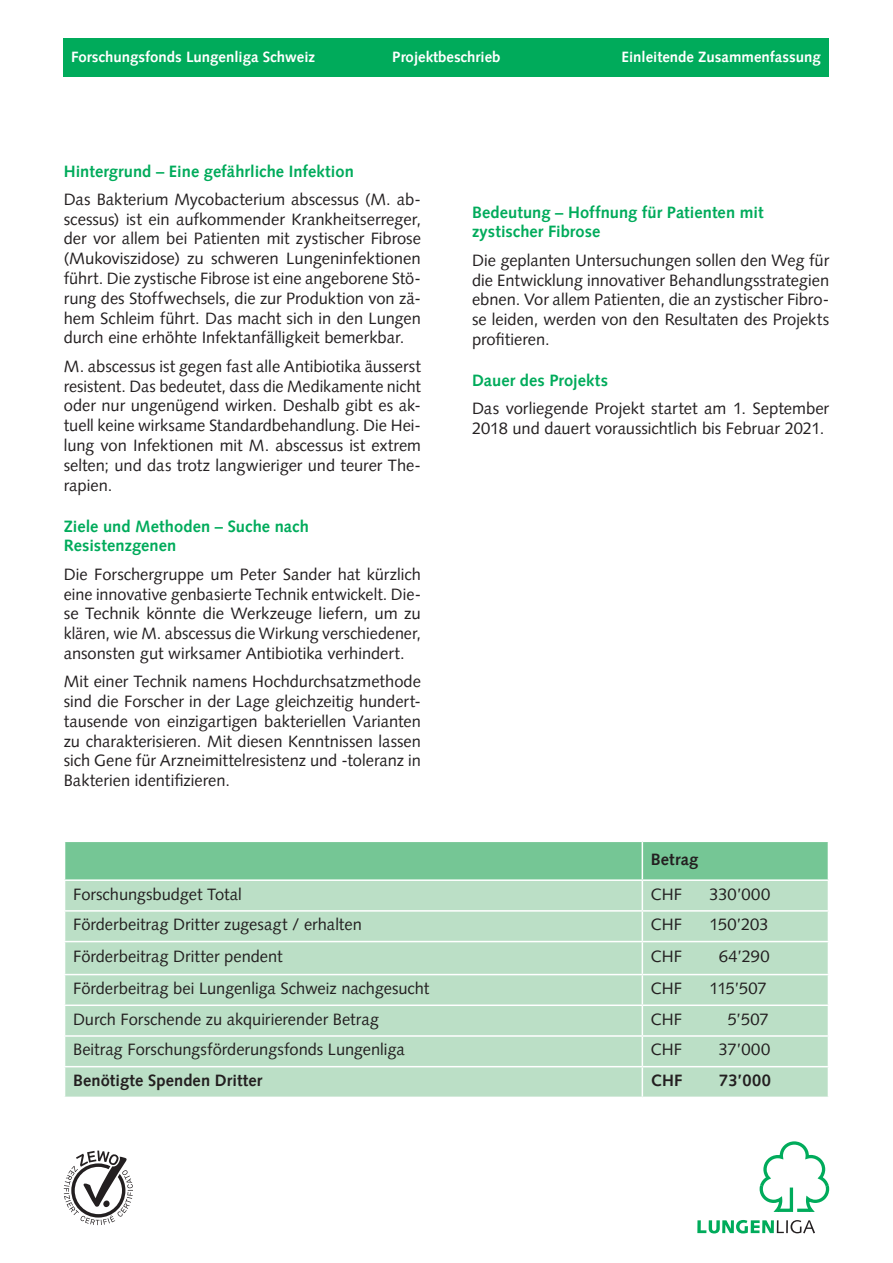
<style>
.page{position:relative;width:893px;height:1263px;background:#fff}
.page>*{position:absolute;margin:0;border:0;box-sizing:border-box;transform-origin:0 0}
.Fliesstext{font:16.5px/19.8px "Syntax LT Pro";color:#231f20;text-align:justify}
.Zwischentitel{font:700 16.5px/19.8px "Syntax LT Pro";letter-spacing:.005em;color:#00ab5b}
.Fliesstext-2{font:700 16.5px "Syntax LT Pro";letter-spacing:.01em;color:#231f20}
.Budget{font:700 16.5px "Syntax LT Pro";letter-spacing:.015em;color:#231f20}
.t1{font:700 15px "Syntax LT Pro";color:#fff}
</style>
<div class="page">
<svg style="left:64px;top:1150px;width:69px;height:75px"></svg>
<svg style="left:697px;top:1220px;width:118px;height:13px"></svg>
<svg style="left:760px;top:1141px;width:69px;height:71px"></svg>
<div style="left:64px;top:38px;width:765px;height:39px;background:#00ab5b"></div>
<div style="left:65px;top:942px;width:763px;height:154px;background:#bbdfc6"></div>
<svg style="left:64px;top:841px;width:765px;height:100px;background:#a4d7b6"></svg>
<hr style="left:642px;top:942px;width:1px;height:32px;background:#fff">
<hr style="left:64px;top:974px;width:578px;height:1px;background:#fff">
<hr style="left:642px;top:974px;width:187px;height:1px;background:#fff">
<hr style="left:64px;top:1004px;width:578px;height:2px;background:#fff">
<hr style="left:642px;top:1004px;width:187px;height:2px;background:#fff">
<hr style="left:64px;top:1035px;width:578px;height:2px;background:#fff">
<hr style="left:642px;top:1035px;width:187px;height:2px;background:#fff">
<hr style="left:64px;top:1066px;width:578px;height:1px;background:#fff">
<hr style="left:642px;top:1066px;width:187px;height:1px;background:#fff">
<svg style="left:642px;top:975px;width:1px;height:121px"></svg>
<p class="t1" style="left:71px;top:48px;width:246px">Forschungsfonds Lungenliga Schweiz</p>
<p class="t1" style="left:392px;top:48px;width:110px">Projektbeschrieb</p>
<p class="t1" style="left:621px;top:48px;width:201px">Einleitende Zusammenfassung</p>
<p class="Zwischentitel" style="left:64px;top:161px;width:292px">Hintergrund – Eine gefährliche Infektion</p>
<p class="Fliesstext" style="left:64px;top:189px;width:359px">Das Bakterium Mycobacterium abscessus (M. ab&shy;scessus) ist ein aufkommender Krankheitserreger, der vor allem bei Patienten mit zystischer Fibrose (Mukoviszidose) zu schweren Lungeninfektionen führt. Die zystische Fibrose ist eine angeborene Stö&shy;rung des Stoffwechsels, die zur Produktion von zä&shy;hem Schleim führt. Das macht sich in den Lungen durch eine erhöhte Infektanfälligkeit bemerkbar.</p>
<p class="Fliesstext" style="left:64px;top:356px;width:359px">M. abscessus ist gegen fast alle Antibiotika äusserst resistent. Das bedeutet, dass die Medikamente nicht oder nur ungenügend wirken. Deshalb gibt es ak&shy;tuell keine wirksame Standardbehandlung. Die Hei&shy;lung von Infektionen mit M. abscessus ist extrem selten; und das trotz langwieriger und teurer The&shy;rapien.</p>
<p class="Zwischentitel" style="left:64px;top:516px;width:247px">Ziele und Methoden – Suche nach<br>Resistenzgenen</p>
<p class="Fliesstext" style="left:64px;top:564px;width:359px">Die Forschergruppe um Peter Sander hat kürzlich eine innovative genbasierte Technik entwickelt. Die&shy;se Technik könnte die Werkzeuge liefern, um zu klären, wie M. abscessus die Wirkung verschiedener, ansonsten gut wirksamer Antibiotika verhindert.</p>
<p class="Fliesstext" style="left:64px;top:672px;width:359px">Mit einer Technik namens Hochdurchsatzmethode sind die Forscher in der Lage gleichzeitig hundert&shy;tausende von einzigartigen bakteriellen Varianten zu charakterisieren. Mit diesen Kenntnissen lassen sich Gene für Arzneimittelresistenz und -toleranz in Bakterien identifizieren.</p>
<p class="Zwischentitel" style="left:472px;top:202px;width:293px">Bedeutung – Hoffnung für Patienten mit zystischer Fibrose</p>
<p class="Fliesstext" style="left:472px;top:250px;width:359px">Die geplanten Untersuchungen sollen den Weg für die Entwicklung innovativer Behandlungsstrategien ebnen. Vor allem Patienten, die an zystischer Fibro&shy;se leiden, werden von den Resultaten des Projekts profitieren.</p>
<p class="Zwischentitel" style="left:472px;top:370px;width:137px">Dauer des Projekts</p>
<p class="Fliesstext" style="left:472px;top:399px;width:359px">Das vorliegende Projekt startet am 1. September<br>2018 und dauert voraussichtlich bis Februar 2021.</p>
<p class="Budget" style="left:651px;top:849px;width:49px">Betrag</p>
<p class="Fliesstext" style="left:73px;top:884px;width:170px">Forschungsbudget Total</p>
<p class="Fliesstext" style="left:651px;top:884px;width:33px">CHF</p>
<p class="Fliesstext" style="left:709px;top:884px;width:62px">330’000</p>
<p class="Fliesstext" style="left:73px;top:915px;width:290px">Förderbeitrag Dritter zugesagt / erhalten</p>
<p class="Fliesstext" style="left:651px;top:915px;width:33px">CHF</p>
<p class="Fliesstext" style="left:709px;top:915px;width:61px">150’203</p>
<p class="Fliesstext" style="left:73px;top:946px;width:211px">Förderbeitrag Dritter pendent</p>
<p class="Fliesstext" style="left:651px;top:946px;width:33px">CHF</p>
<p class="Fliesstext" style="left:719px;top:946px;width:52px">64’290</p>
<p class="Fliesstext" style="left:73px;top:978px;width:358px">Förderbeitrag bei Lungenliga Schweiz nachgesucht</p>
<p class="Fliesstext" style="left:651px;top:978px;width:33px">CHF</p>
<p class="Fliesstext" style="left:709px;top:978px;width:59px">115’507</p>
<p class="Fliesstext" style="left:73px;top:1009px;width:307px">Durch Forschende zu akquirierender Betrag</p>
<p class="Fliesstext" style="left:651px;top:1009px;width:33px">CHF</p>
<p class="Fliesstext" style="left:728px;top:1009px;width:42px">5’507</p>
<p class="Fliesstext" style="left:73px;top:1040px;width:333px">Beitrag Forschungsförderungsfonds Lungenliga</p>
<p class="Fliesstext" style="left:651px;top:1040px;width:33px">CHF</p>
<p class="Fliesstext" style="left:719px;top:1040px;width:53px">37’000</p>
<p class="Fliesstext-2" style="left:73px;top:1071px;width:191px">Benötigte Spenden Dritter</p>
<p class="Fliesstext-2" style="left:651px;top:1071px;width:33px">CHF</p>
<p class="Fliesstext-2" style="left:719px;top:1071px;width:53px">73’000</p>
</div>
